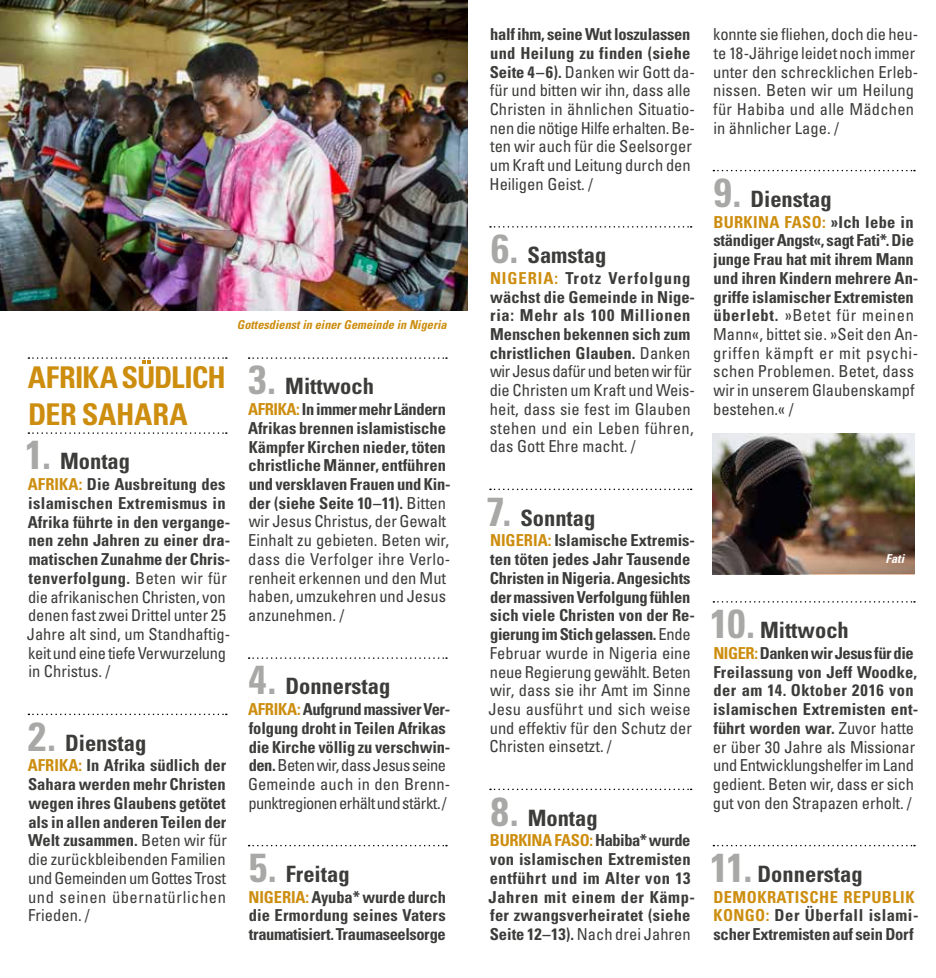
<style>
.page{position:relative;width:936px;height:978px;background:#fff}
.page>*{position:absolute;margin:0;border:0;box-sizing:border-box;transform-origin:0 0}
.t1{font:700 condensed 30px/37.5px "Univers LT Std";letter-spacing:-.02em;color:#cd8e10}
.t2{font:700 condensed 22.5px "Univers LT Std";color:#3c3c3b}
.t3{font:condensed 16.5px/18.8px "Univers LT Std";color:#3c3c3b}
.t4{font:700 condensed 16.5px/18.8px "Univers LT Std";color:#3c3c3b}
.t5{font:700 condensed 16.5px/18.8px "Univers LT Std";letter-spacing:.03em;color:#3c3c3b}
.t6{font:italic 700 condensed 12.3px "Univers LT Std";color:#cd8e10}
.t7{font:italic 700 condensed 12.3px "Univers LT Std";color:#fff}
.s1{font-size:40.5px;color:#a8a8a7}
.s2{font-weight:700;color:#cd8e10}
.s3{font-weight:700}
.s4{color:#cd8e10}
.s5{font-weight:400}
</style>
<div class="page">
<img style="left:0;top:0;width:468px;height:310px">
<svg style="left:490px;top:226px;width:201px;height:2px"></svg>
<svg style="left:490px;top:489px;width:201px;height:1px"></svg>
<svg style="left:490px;top:789px;width:201px;height:1px"></svg>
<svg style="left:28px;top:432px;width:199px;height:2px"></svg>
<svg style="left:28px;top:714px;width:199px;height:1px"></svg>
<svg style="left:28px;top:357px;width:199px;height:7px"></svg>
<svg style="left:248px;top:357px;width:199px;height:2px"></svg>
<svg style="left:248px;top:657px;width:199px;height:2px"></svg>
<svg style="left:248px;top:845px;width:199px;height:1px"></svg>
<svg style="left:713px;top:170px;width:201px;height:1px"></svg>
<svg style="left:713px;top:601px;width:201px;height:2px"></svg>
<svg style="left:713px;top:845px;width:201px;height:1px"></svg>
<img style="left:712px;top:434px;width:202px;height:140px">
<p class="t6" style="left:237px;top:317px;width:211px">Gottesdienst in einer Gemeinde in Nigeria</p>
<h1 class="t1" style="left:28px;top:358px;width:200px">AFRIKA SUDLICH<br>DER SAHARA</h1>
<h2 class="t2" style="left:25px;top:448px;width:106px"><span class="s1">1.</span> Montag</h2>
<p class="t3" style="left:27px;top:475px;width:205px"><span class="s2">AFRIKA:</span> <span class="s3">Die Ausbreitung des islamischen Extremismus in<br>Afrika führte in den vergange&shy;nen zehn Jahren zu einer dra&shy;matischen Zunahme der Chris&shy;tenverfolgung.</span> Beten wir für die afrikanischen Christen, von denen fast zwei Drittel unter 25<br>Jahre alt sind, um Standhaftig&shy;keit und eine tiefe Verwurzelung in Christus. /</p>
<h2 class="t2" style="left:28px;top:729px;width:120px"><span class="s1">2.</span> Dienstag</h2>
<p class="t4" style="left:28px;top:756px;width:201px;text-align:justify"><span class="s4">AFRIKA:</span> In Afrika südlich der Sahara werden mehr Christen wegen ihres Glaubens getötet als in allen anderen Teilen der Welt zusammen. <span class="s5">Beten wir für die zurückbleibenden Familien und Gemeinden um Gottes Trost und seinen übernatürlichen Frieden. /</span></p>
<h2 class="t2" style="left:248px;top:373px;width:127px"><span class="s1">3.</span> Mittwoch</h2>
<p class="t4" style="left:248px;top:400px;width:204px"><span class="s4">AFRIKA:</span>In immer mehr Ländern<br>Afrikas brennen islamistische<br>Kämpfer Kirchen nieder, töten christliche Männer, entführen und versklaven Frauen und Kin&shy;der (siehe Seite 10–11). <span class="s5">Bitten wir Jesus Christus, der Gewalt<br>Einhalt zu gebieten. Beten wir, dass die Verfolger ihre Verlo&shy;renheit erkennen und den Mut haben, umzukehren und Jesus anzunehmen. /</span></p>
<h2 class="t2" style="left:249px;top:673px;width:143px"><span class="s1">4.</span> Donnerstag</h2>
<p class="t4" style="left:248px;top:700px;width:204px"><span class="s4">AFRIKA:</span> Aufgrund massiver Ver&shy;folgung droht in Teilen Afrikas die Kirche völlig zu verschwin&shy;den. <span class="s5">Beten wir, dass Jesus seine<br>Gemeinde auch in den Brenn&shy;punktregionen erhält und stärkt. /</span></p>
<h2 class="t2" style="left:249px;top:860px;width:102px"><span class="s1">5.</span> Freitag</h2>
<p class="t4" style="left:248px;top:887px;width:199px;text-align:justify"><span class="s4">NIGERIA:</span> Ayuba* wurde durch die Ermordung seines Vaters traumatisiert. Traumaseelsorge</p>
<p class="t3" style="left:489px;top:25px;width:207px"><span class="s3">half ihm, seine Wut loszulassen und Heilung zu finden (siehe<br>Seite 4–6).</span> Danken wir Gott da&shy;für und bitten wir ihn, dass alle<br>Christen in ähnlichen Situatio&shy;nen die nötige Hilfe erhalten. Be&shy;ten wir auch für die Seelsorger um Kraft und Leitung durch den<br>Heiligen Geist. /</p>
<h2 class="t2" style="left:491px;top:241px;width:117px"><span class="s1">6.</span> Samstag</h2>
<p class="t3" style="left:489px;top:268px;width:207px"><span class="s2">NIGERIA:</span> <span class="s3">Trotz Verfolgung wächst die Gemeinde in Nige&shy;ria: Mehr als 100 Millionen<br>Menschen bekennen sich zum christlichen Glauben.</span> Danken wir Jesus dafür und beten wir für die Christen um Kraft und Weis&shy;heit, dass sie fest im Glauben stehen und ein Leben führen, das Gott Ehre macht. /</p>
<h2 class="t2" style="left:486px;top:504px;width:110px"><span class="s1">7.</span> Sonntag</h2>
<p class="t4" style="left:488px;top:531px;width:208px"><span class="s4">NIGERIA:</span> Islamische Extremis&shy;ten töten jedes Jahr Tausende<br>Christen in Nigeria. Angesichts der massiven Verfolgung fühlen sich viele Christen von der Re&shy;gierung im Stich gelassen. <span class="s5">Ende<br>Februar wurde in Nigeria eine neue Regierung gewählt. Beten wir, dass sie ihr Amt im Sinne<br>Jesu ausführt und sich weise und effektiv für den Schutz der<br>Christen einsetzt. /</span></p>
<h2 class="t2" style="left:491px;top:804px;width:108px"><span class="s1">8.</span> Montag</h2>
<p class="t4" style="left:488px;top:831px;width:208px"><span class="s4">BURKINA FASO:</span>Habiba* wurde von islamischen Extremisten entführt und im Alter von 13<br>Jahren mit einem der Kämp&shy;fer zwangsverheiratet (siehe<br>Seite 12–13). <span class="s5">Nach drei Jahren</span></p>
<p class="t3" style="left:713px;top:25px;width:207px">konnte sie fliehen, doch die heu&shy;te 18-Jährige leidet noch immer unter den schrecklichen Erleb&shy;nissen. Beten wir um Heilung für Habiba und alle Mädchen in ähnlicher Lage. /</p>
<h2 class="t2" style="left:714px;top:185px;width:119px"><span class="s1">9.</span> Dienstag</h2>
<p class="t3" style="left:713px;top:212px;width:207px"><span class="s2">BURKINA FASO:</span> <span class="s3">»Ich lebe in ständiger Angst«, sagt Fati*. Die junge Frau hat mit ihrem Mann und ihren Kindern mehrere An&shy;griffe islamischer Extremisten überlebt.</span> »Betet für meinen<br>Mann«, bittet sie. »Seit den An&shy;griffen kämpft er mit psychi&shy;schen Problemen. Betet, dass wir in unserem Glaubenskampf bestehen.« /</p>
<p class="t7" style="left:885px;top:551px;width:20px">Fati</p>
<h2 class="t2" style="left:710px;top:616px;width:140px"><span class="s1">10.</span> Mittwoch</h2>
<p class="t3" style="left:713px;top:643px;width:207px"><span class="s2">NIGER:</span><span class="s3">Danken wir Jesus für die<br>Freilassung von Jeff Woodke, der am 14. Oktober 2016 von islamischen Extremisten ent&shy;führt worden war.</span> Zuvor hatte er über 30 Jahre als Missionar und Entwicklungshelfer im Land gedient. Beten wir, dass er sich gut von den Strapazen erholt. /</p>
<h2 class="t2" style="left:710px;top:860px;width:154px"><span class="s1">11.</span> Donnerstag</h2>
<p class="t5" style="left:713px;top:887px;width:207px"><span class="s4">DEMOKRATISCHE REPUBLIK<br>KONGO:</span> Der Überfall islami&shy;scher Extremisten auf sein Dorf</p>
</div>
